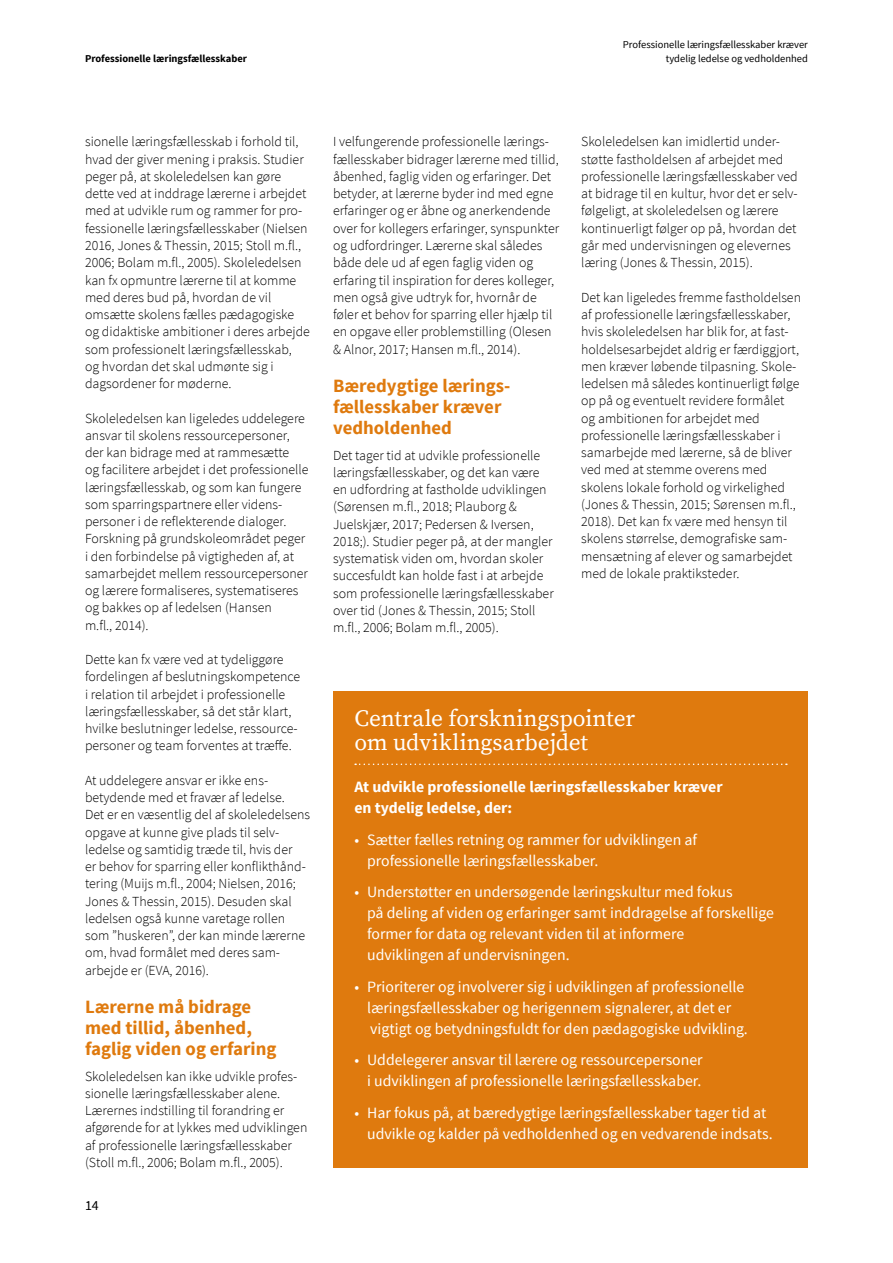
<style>
.page{position:relative;width:893px;height:1263px;background:#fff}
.page>*{position:absolute;margin:0;border:0;box-sizing:border-box;transform-origin:0 0}
.lille_boks_titel{font:23.25px/24px "Source Serif Pro";color:#fff}
._08_Mellemrubrik_sto{font:700 18.75px/21px "Source Sans Pro";color:#df7a0e}
.lille_boks_tekst{font:15.75px/21px "Source Sans Pro";color:#fff}
.lille_boks_tekst-2{font:700 15.75px/21px "Source Sans Pro";color:#fff}
._06_Brødtekst{font:300 13.8px/17.2px "Source Sans Pro";color:#000}
.t1{font:13.8px "Source Sans Pro";color:#000}
.Toptekst{font:10.5px/13.5px "Source Sans Pro";color:#000;text-align:right}
.t2{font:700 10.5px "Source Sans Pro";color:#000}
</style>
<div class="page">
<div style="left:333px;top:692px;width:475px;height:476px;background:#df7a0e"></div>
<svg style="left:355px;top:763px;width:432px;height:2px"></svg>
<p class="t2" style="left:85px;top:51px;width:164px">Professionelle læringsfællesskaber</p>
<p class="Toptekst" style="left:623px;top:38px;width:187px">Professionelle læringsfællesskaber kræver tydelig ledelse og vedholdenhed</p>
<p class="_06_Brødtekst" style="left:85px;top:133px;width:226px">sionelle læringsfællesskab i forhold til, hvad der giver mening i praksis. Studier peger på, at skoleledelsen kan gøre dette ved at inddrage lærerne i arbejdet med at udvikle rum og rammer for pro&shy;fessionelle læringsfællesskaber (Nielsen 2016, Jones &amp; Thessin, 2015; Stoll m.fl., 2006; Bolam m.fl., 2005). Skoleledelsen kan fx opmuntre lærerne til at komme med deres bud på, hvordan de vil omsætte skolens fælles pædagogiske og didaktiske ambitioner i deres arbejde som professionelt læringsfællesskab,<br>og hvordan det skal udmønte sig i dagsordener for møderne.</p>
<p class="_06_Brødtekst" style="left:85px;top:409px;width:225px">Skoleledelsen kan ligeledes uddelegere ansvar til skolens ressourcepersoner, der kan bidrage med at rammesætte<br>og facilitere arbejdet i det professionelle læringsfællesskab, og som kan fungere som sparringspartnere eller videns&shy;personer i de reflekterende dialoger.<br>Forskning på grundskoleområdet peger i den forbindelse på vigtigheden af, at samarbejdet mellem ressourcepersoner og lærere formaliseres, systematiseres og bakkes op af ledelsen (Hansen<br>m.fl., 2014).</p>
<p class="_06_Brødtekst" style="left:85px;top:651px;width:217px">Dette kan fx være ved at tydeliggøre fordelingen af beslutningskompetence i relation til arbejdet i professionelle læringsfællesskaber, så det står klart, hvilke beslutninger ledelse, ressource&shy;personer og team forventes at træffe.</p>
<p class="_06_Brødtekst" style="left:85px;top:772px;width:227px">At uddelegere ansvar er ikke ens&shy;betydende med et fravær af ledelse.<br>Det er en væsentlig del af skoleledelsens opgave at kunne give plads til selv&shy;ledelse og samtidig træde til, hvis der<br>er behov for sparring eller konflikthånd&shy;tering (Muijs m.fl., 2004; Nielsen, 2016; Jones &amp; Thessin, 2015). Desuden skal ledelsen også kunne varetage rollen som ”huskeren”, der kan minde lærerne om, hvad formålet med deres sam&shy;arbejde er (EVA, 2016).</p>
<p class="_08_Mellemrubrik_sto" style="left:85px;top:997px;width:193px">Lærerne må bidrage med tillid, åbenhed, faglig viden og erfaring</p>
<p class="_06_Brødtekst" style="left:85px;top:1067px;width:224px">Skoleledelsen kan ikke udvikle profes&shy;sionelle læringsfællesskaber alene.<br>Lærernes indstilling til forandring er afgørende for at lykkes med udviklingen af professionelle læringsfællesskaber (Stoll m.fl., 2006; Bolam m.fl., 2005).</p>
<p class="t1" style="left:85px;top:1196px;width:15px">14</p>
<p class="_06_Brødtekst" style="left:333px;top:133px;width:228px">I velfungerende professionelle lærings&shy;fællesskaber bidrager lærerne med tillid, åbenhed, faglig viden og erfaringer. Det betyder, at lærerne byder ind med egne erfaringer og er åbne og anerkendende over for kollegers erfaringer, synspunkter og udfordringer. Lærerne skal således både dele ud af egen faglig viden og erfaring til inspiration for deres kolleger, men også give udtryk for, hvornår de føler et behov for sparring eller hjælp til en opgave eller problemstilling (Olesen &amp; Alnor, 2017; Hansen m.fl., 2014).</p>
<p class="_08_Mellemrubrik_sto" style="left:333px;top:376px;width:179px">Bæredygtige lærings&shy;fællesskaber kræver vedholdenhed</p>
<p class="_06_Brødtekst" style="left:333px;top:446px;width:222px">Det tager tid at udvikle professionelle læringsfællesskaber, og det kan være en udfordring at fastholde udviklingen (Sørensen m.fl., 2018; Plauborg &amp; Juelskjær, 2017; Pedersen &amp; Iversen, 2018;). Studier peger på, at der mangler systematisk viden om, hvordan skoler succesfuldt kan holde fast i at arbejde som professionelle læringsfællesskaber over tid (Jones &amp; Thessin, 2015; Stoll m.fl., 2006; Bolam m.fl., 2005).</p>
<p class="_06_Brødtekst" style="left:581px;top:133px;width:218px">Skoleledelsen kan imidlertid under&shy;støtte fastholdelsen af arbejdet med professionelle læringsfællesskaber ved at bidrage til en kultur, hvor det er selv&shy;følgeligt, at skoleledelsen og lærere kontinuerligt følger op på, hvordan det går med undervisningen og elevernes læring (Jones &amp; Thessin, 2015).</p>
<p class="_06_Brødtekst" style="left:581px;top:289px;width:221px">Det kan ligeledes fremme fastholdelsen af professionelle læringsfællesskaber, hvis skoleledelsen har blik for, at fast&shy;holdelsesarbejdet aldrig er færdiggjort, men kræver løbende tilpasning. Skole&shy;ledelsen må således kontinuerligt følge op på og eventuelt revidere formålet og ambitionen for arbejdet med professionelle læringsfællesskaber i samarbejde med lærerne, så de bliver ved med at stemme overens med skolens lokale forhold og virkelighed (Jones &amp; Thessin, 2015; Sørensen m.fl., 2018). Det kan fx være med hensyn til skolens størrelse, demografiske sam&shy;mensætning af elever og samarbejdet med de lokale praktiksteder.</p>
<p class="lille_boks_titel" style="left:354px;top:707px;width:282px">Centrale forskningspointer om udviklingsarbejdet</p>
<p class="lille_boks_tekst-2" style="left:354px;top:777px;width:370px">At udvikle professionelle læringsfællesskaber kræver en tydelig ledelse, der:</p>
<p class="lille_boks_tekst" style="left:367px;top:829px;width:332px;text-indent:-13px">• Sætter fælles retning og rammer for udviklingen af professionelle læringsfællesskaber.</p>
<p class="lille_boks_tekst" style="left:367px;top:881px;width:408px;text-indent:-13px">• Understøtter en undersøgende læringskultur med fokus<br>på deling af viden og erfaringer samt inddragelse af forskellige former for data og relevant viden til at informere<br>udviklingen af undervisningen.</p>
<p class="lille_boks_tekst" style="left:367px;top:976px;width:382px;text-indent:-13px">• Prioriterer og involverer sig i udviklingen af professionelle læringsfællesskaber og herigennem signalerer, at det er vigtigt og betydningsfuldt for den pædagogiske udvikling.</p>
<p class="lille_boks_tekst" style="left:354px;top:1049px;width:350px;text-align:right">• Uddelegerer ansvar til lærere og ressourcepersoner i udviklingen af professionelle læringsfællesskaber.</p>
<p class="lille_boks_tekst" style="left:367px;top:1102px;width:407px;text-indent:-13px">• Har fokus på, at bæredygtige læringsfællesskaber tager tid at udvikle og kalder på vedholdenhed og en vedvarende indsats.</p>
</div>
